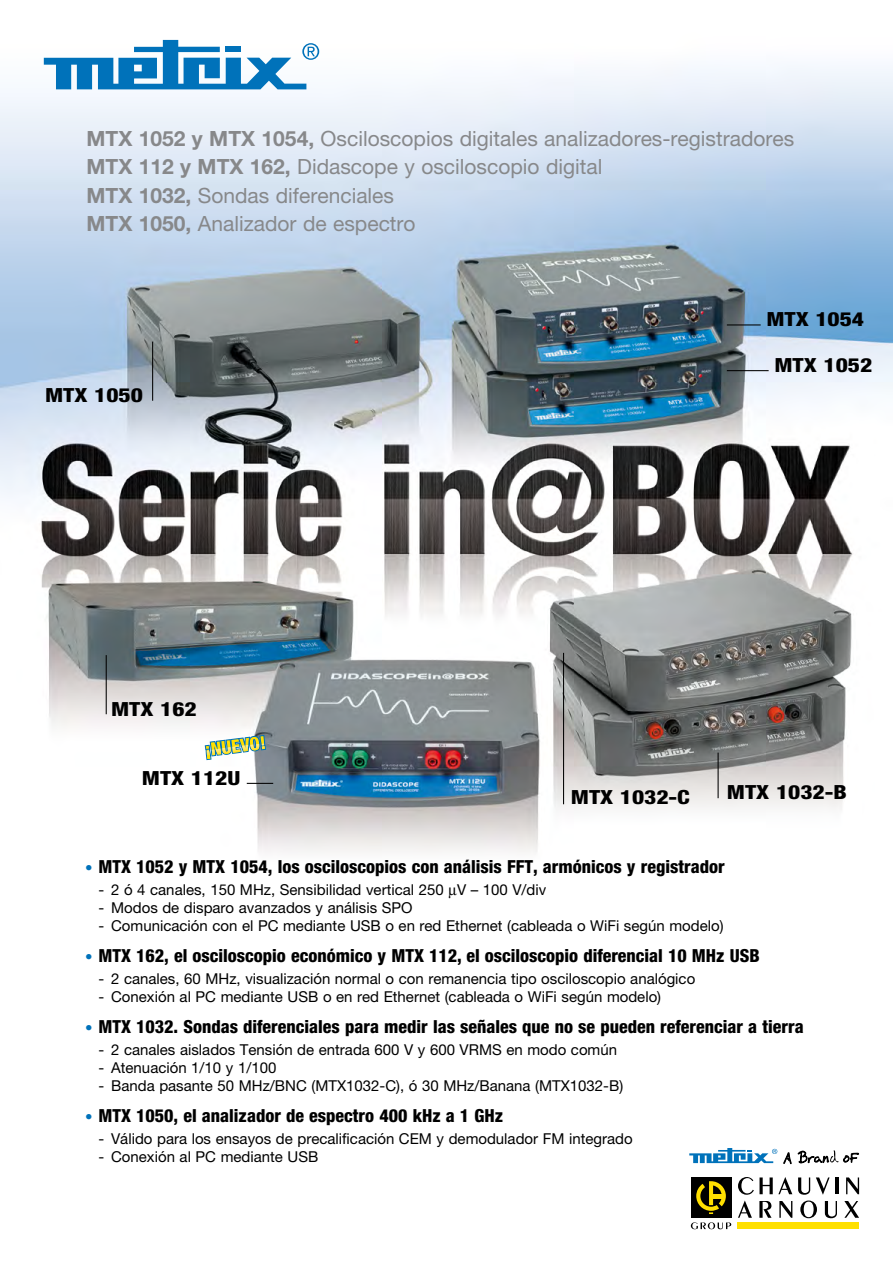
<style>
.page{position:relative;width:893px;height:1263px;background:#fff}
.page>*{position:absolute;margin:0;border:0;box-sizing:border-box;transform-origin:0 0}
.t1{font:21px/28.5px "Helvetica Neue";color:#87888a}
.t2{font:800 condensed 19.5px "Helvetica Neue";color:#000;scale:1.2 1}
.t3{font:800 condensed 18px "Helvetica Neue";color:#000}
.t4{font:15px "Helvetica Neue";color:#000}
.s1{font-weight:700}
.s2{font-size:15px;color:#0072ba}
</style>
<div class="page">
<img style="left:0;top:39px;width:893px;height:1191px">
<svg style="left:247px;top:783px;width:26px;height:1px"></svg>
<hr style="left:106px;top:655px;width:1px;height:59px;background:#000">
<hr style="left:152px;top:342px;width:1px;height:59px;background:#000">
<hr style="left:718px;top:753px;width:1px;height:45px;background:#000">
<hr style="left:563px;top:653px;width:1px;height:151px;background:#000">
<hr style="left:727px;top:324px;width:34px;height:1px;background:#000">
<hr style="left:727px;top:370px;width:42px;height:1px;background:#000">
<svg style="left:44px;top:40px;width:275px;height:49px"></svg>
<svg style="left:783px;top:1152px;width:8px;height:12px"></svg>
<div style="left:738px;top:1222px;width:121px;height:7px;background:#ffe000"></div>
<div style="left:691px;top:1177px;width:40px;height:41px;background:#000"></div>
<svg style="left:696px;top:1181px;width:30px;height:33px"></svg>
<svg style="left:738px;top:1177px;width:54px;height:41px"></svg>
<svg style="left:798px;top:1150px;width:61px;height:68px"></svg>
<svg style="left:691px;top:1222px;width:40px;height:7px"></svg>
<svg style="left:689px;top:1148px;width:88px;height:15px"></svg>
<svg style="left:205px;top:735px;width:61px;height:25px"></svg>
<svg style="left:449px;top:887px;width:8px;height:11px"></svg>
<h1 class="t1" style="left:87px;top:124px;width:709px"><span class="s1">MTX 1052 y MTX 1054,</span> Osciloscopios digitales analizadores-registradores <span class="s1">MTX 112 y MTX 162,</span> Didascope y osciloscopio digital<br><span class="s1">MTX 1032,</span> Sondas diferenciales<br><span class="s1">MTX 1050,</span> Analizador de espectro</h1>
<h2 class="t2" style="left:766px;top:307px;width:83px">MTX 1054</h2>
<h2 class="t2" style="left:45px;top:383px;width:83px">MTX 1050</h2>
<h2 class="t2" style="left:111px;top:697px;width:73px">MTX 162</h2>
<h2 class="t2" style="left:142px;top:766px;width:84px">MTX 112U</h2>
<h2 class="t2" style="left:774px;top:353px;width:83px">MTX 1052</h2>
<h2 class="t2" style="left:571px;top:785px;width:101px">MTX 1032-C</h2>
<h2 class="t2" style="left:727px;top:780px;width:101px">MTX 1032-B</h2>
<p class="t3" style="left:85px;top:855px;width:641px"><span class="s2">•</span> MTX 1052 y MTX 1054, los osciloscopios con análisis FFT, armónicos y registrador</p>
<p class="t4" style="left:98px;top:881px;width:449px">- 2 ó 4 canales, 150 MHz, Sensibilidad vertical 250 V – 100 V/div</p>
<p class="t4" style="left:98px;top:899px;width:316px">- Modos de disparo avanzados y análisis SPO</p>
<p class="t4" style="left:98px;top:917px;width:627px">- Comunicación con el PC mediante USB o en red Ethernet (cableada o WiFi según modelo)</p>
<p class="t3" style="left:85px;top:944px;width:676px"><span class="s2">•</span> MTX 162, el osciloscopio económico y MTX 112, el osciloscopio diferencial 10 MHz USB</p>
<p class="t4" style="left:98px;top:970px;width:598px">- 2 canales, 60 MHz, visualización normal o con remanencia tipo osciloscopio analógico</p>
<p class="t4" style="left:98px;top:988px;width:564px">- Conexión al PC mediante USB o en red Ethernet (cableada o WiFi según modelo)</p>
<p class="t3" style="left:85px;top:1015px;width:720px"><span class="s2">•</span> MTX 1032. Sondas diferenciales para medir las señales que no se pueden referenciar a tierra</p>
<p class="t4" style="left:98px;top:1041px;width:520px">- 2 canales aislados Tensión de entrada 600 V y 600 VRMS en modo común</p>
<p class="t4" style="left:98px;top:1059px;width:179px">- Atenuación 1/10 y 1/100</p>
<p class="t4" style="left:98px;top:1077px;width:526px">- Banda pasante 50 MHz/BNC (MTX1032-C), ó 30 MHz/Banana (MTX1032-B)</p>
<p class="t3" style="left:85px;top:1104px;width:420px"><span class="s2">•</span> MTX 1050, el analizador de espectro 400 kHz a 1 GHz</p>
<p class="t4" style="left:98px;top:1130px;width:536px">- Válido para los ensayos de precalificación CEM y demodulador FM integrado</p>
<p class="t4" style="left:98px;top:1148px;width:222px">- Conexión al PC mediante USB</p>
</div>
